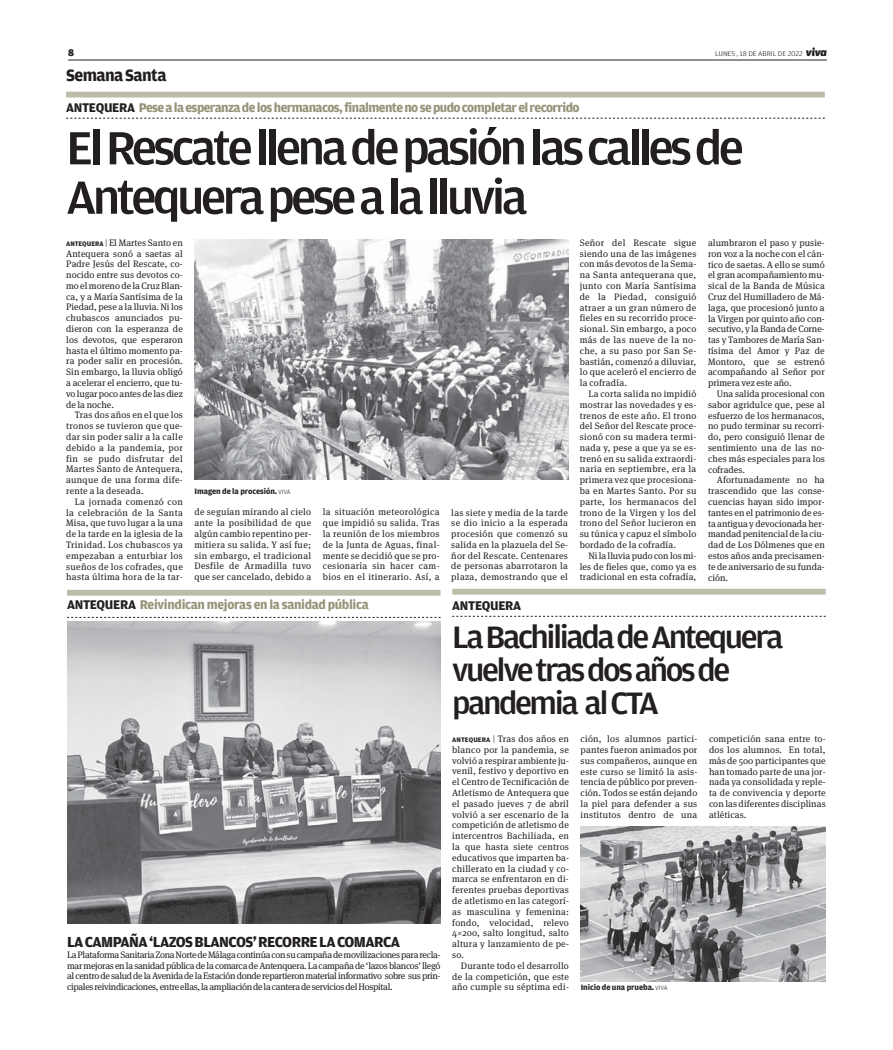
<style>
.page{position:relative;width:893px;height:1050px;background:#fff}
.page>*{position:absolute;margin:0;border:0;box-sizing:border-box;transform-origin:0 0}
.t1{font:500 49.35px/49.3px "Amplitude";letter-spacing:-.07em;color:#231f20;scale:1.05 1}
.t2{font:500 32.85px/32.8px "Amplitude";letter-spacing:-.07em;color:#231f20;scale:1.05 1}
.t3{font:700 17.55px "Amplitude";letter-spacing:-.035em;color:#231f20}
.t4{font:700 15.45px "Amplitude";letter-spacing:-.035em;color:#231f20}
.t5{font:700 13.35px "Amplitude";letter-spacing:-.045em;color:#959379}
.t6{font:700 13.35px "Amplitude";letter-spacing:-.025em;color:#959379}
.t7{font:700 13.35px "Amplitude";letter-spacing:-.025em;color:#231f20}
.t8{font:900 10.35px "Amplitude";color:#231f20}
.t9{font:9.3px/10.8px "Meta Serif OT";letter-spacing:.02em;color:#231f20;text-align:justify}
.t10{font:700 8.25px "Amplitude";letter-spacing:-.005em;color:#231f20}
.t11{font:300 7.2px "Amplitude";letter-spacing:-.01em;color:#231f20;scale:1.1 1}
.s1{font-family:"Apex New";font-weight:800;font-style:italic;font-size:11.25px}
.s2{color:#231f20}
.s3{font-family:"Amplitude";font-weight:700;font-size:7.05px}
.s4{font-family:"Amplitude";font-weight:300}
.s5{font-weight:300;font-size:6.75px}
</style>
<div class="page">
<hr style="left:68px;top:60px;width:758px;height:1px;background:#231f20">
<div style="left:66px;top:92px;width:758px;height:5px;background:#bdbca8"></div>
<svg style="left:66px;top:118px;width:758px;height:1px"></svg>
<img style="left:195px;top:239px;width:373px;height:240px">
<div style="left:67px;top:590px;width:373px;height:6px;background:#bdbca8"></div>
<svg style="left:67px;top:617px;width:373px;height:1px"></svg>
<div style="left:452px;top:589px;width:373px;height:6px;background:#bdbca8"></div>
<svg style="left:452px;top:616px;width:373px;height:1px"></svg>
<img style="left:67px;top:621px;width:373px;height:302px">
<img style="left:580px;top:827px;width:245px;height:154px">
<p class="t8" style="left:68px;top:46px;width:7px">8</p>
<p class="t11" style="left:715px;top:51px;width:103px">LUNES , 18 DE ABRIL DE 2022 <span class="s1">viva</span></p>
<h3 class="t3" style="left:66px;top:69px;width:102px">Semana Santa</h3>
<h3 class="t5" style="left:66px;top:103px;width:515px"><span class="s2">ANTEQUERA</span> Pese a la esperanza de los hermanacos, finalmente no se pudo completar el recorrido</h3>
<h1 class="t1" style="left:66px;top:126px;width:647px">El Rescate llena de pasión las calles de<br>Antequera pese a la lluvia</h1>
<p class="t9" style="left:66px;top:238px;width:118px"><span class="s3">ANTEQUERA</span> <span class="s4">|</span> El Martes Santo en Antequera sonó a saetas al Padre Jesús del Rescate, co&shy;nocido entre sus devotos co&shy;mo el moreno de la Cruz Blan&shy;ca, y a María Santísima de la Piedad, pese a la lluvia. Ni los chubascos anunciados pu&shy;dieron con la esperanza de los devotos, que esperaron hasta el último momento pa&shy;ra poder salir en procesión.<br>Sin embargo, la lluvia obligó a acelerar el encierro, que tu&shy;vo lugar poco antes de las diez de la noche.</p>
<p class="t9" style="left:66px;top:410px;width:118px;text-indent:9px">Tras dos años en el que los tronos se tuvieron que que&shy;dar sin poder salir a la calle debido a la pandemia, por fin se pudo disfrutar del Martes Santo de Antequera, aunque de una forma dife&shy;rente a la deseada.</p>
<p class="t9" style="left:66px;top:497px;width:118px;text-indent:9px">La jornada comenzó con la celebración de la Santa Misa, que tuvo lugar a la una de la tarde en la iglesia de la Trinidad. Los chubascos ya empezaban a enturbiar los sueños de los cofrades, que hasta última hora de la tar-</p>
<p class="t10" style="left:194px;top:488px;width:97px">Imagen de la procesión. <span class="s5">VIVA</span></p>
<p class="t9" style="left:194px;top:507px;width:118px">de seguían mirando al cielo ante la posibilidad de que algún cambio repentino per&shy;mitiera su salida. Y así fue; sin embargo, el tradicional Desfile de Armadilla tuvo que ser cancelado, debido a</p>
<p class="t9" style="left:323px;top:507px;width:118px">la situación meteorológica que impidió su salida. Tras la reunión de los miembros de la Junta de Aguas, final&shy;mente se decidió que se pro&shy;cesionaría sin hacer cam&shy;bios en el itinerario. Así, a</p>
<p class="t9" style="left:451px;top:507px;width:118px">las siete y media de la tarde se dio inicio a la esperada procesión que comenzó su salida en la plazuela del Se&shy;ñor del Rescate. Centenares de personas abarrotaron la plaza, demostrando que el</p>
<h3 class="t6" style="left:67px;top:600px;width:303px"><span class="s2">ANTEQUERA</span> Reivindican mejoras en la sanidad pública</h3>
<h3 class="t7" style="left:452px;top:601px;width:70px">ANTEQUERA</h3>
<p class="t9" style="left:579px;top:238px;width:118px">Señor del Rescate sigue siendo una de las imágenes con más devotos de la Sema&shy;na Santa antequerana que, junto con María Santísima de la Piedad, consiguió atraer a un gran número de fieles en su recorrido proce&shy;sional. Sin embargo, a poco más de las nueve de la no&shy;che, a su paso por San Se&shy;bastián, comenzó a diluviar, lo que aceleró el encierro de la cofradía.</p>
<p class="t9" style="left:579px;top:389px;width:118px;text-indent:9px">La corta salida no impidió mostrar las novedades y es&shy;trenos de este año. El trono del Señor del Rescate proce&shy;sionó con su madera termi&shy;nada y, pese a que ya se es&shy;trenó en su salida extraordi&shy;naria en septiembre, era la primera vez que procesiona&shy;ba en Martes Santo. Por su parte, los hermanacos del trono de la Virgen y los del trono del Señor lucieron en su túnica y capuz el símbolo bordado de la cofradía.</p>
<p class="t9" style="left:579px;top:551px;width:118px;text-indent:9px">Ni la lluvia pudo con los mi&shy;les de fieles que, como ya es tradicional en esta cofradía,</p>
<p class="t9" style="left:708px;top:238px;width:118px">alumbraron el paso y pusie&shy;ron voz a la noche con el cán&shy;tico de saetas. A ello se sumó el gran acompañamiento mu&shy;sical de la Banda de Música Cruz del Humilladero de Má&shy;laga, que procesionó junto a la Virgen por quinto año con&shy;secutivo, y la Banda de Corne&shy;tas y Tambores de María San&shy;tísima del Amor y Paz de Montoro, que se estrenó acompañando al Señor por primera vez este año.</p>
<p class="t9" style="left:708px;top:389px;width:118px;text-indent:9px">Una salida procesional con sabor agridulce que, pese al esfuerzo de los hermanacos, no pudo terminar su recorri&shy;do, pero consiguió llenar de sentimiento una de las no&shy;ches más especiales para los cofrades.</p>
<p class="t9" style="left:708px;top:475px;width:118px;text-indent:9px">Afortunadamente no ha trascendido que las conse&shy;cuencias hayan sido impor&shy;tantes en el patrimonio de es&shy;ta antigua y devocionada her&shy;mandad penitencial de la ciu&shy;dad de Los Dólmenes que en estos años anda precisamen&shy;te de aniversario de su funda&shy;ción.</p>
<h3 class="t4" style="left:67px;top:936px;width:334px">LA CAMPAÑA ‘LAZOS BLANCOS’ RECORRE LA COMARCA</h3>
<p class="t9" style="left:67px;top:950px;width:375px">La Plataforma Sanitaria Zona Norte de Málaga continúa con su campaña de movilizaciones para recla&shy;mar mejoras en la sanidad pública de la comarca de Antenquera. La campaña de ‘lazos blancos’ llegó al centro de salud de la Avenida de la Estación donde repartieron material informativo sobre sus prin&shy;cipales reivindicaciones, entre ellas, la ampliación de la cantera de servicios del Hospital.</p>
<h2 class="t2" style="left:452px;top:623px;width:317px">La Bachiliada de Antequera vuelve tras dos años de pandemia al CTA</h2>
<p class="t9" style="left:452px;top:734px;width:118px"><span class="s3">ANTEQUERA</span> <span class="s4">|</span> Tras dos años en blanco por la pandemia, se volvió a respirar ambiente ju&shy;venil, festivo y deportivo en el Centro de Tecnificación de Atletismo de Antequera que el pasado jueves 7 de abril volvió a ser escenario de la competición de atletismo de intercentros Bachiliada, en la que hasta siete centros educativos que imparten ba&shy;chillerato en la ciudad y co&shy;marca se enfrentaron en di&shy;ferentes pruebas deportivas de atletismo en las categorí&shy;as masculina y femenina: fondo, velocidad, relevo 4×200, salto longitud, salto altura y lanzamiento de pe&shy;so.</p>
<p class="t9" style="left:452px;top:961px;width:118px;text-indent:9px">Durante todo el desarrollo de la competición, que este año cumple su séptima edi-</p>
<p class="t9" style="left:580px;top:734px;width:118px">ción, los alumnos partici&shy;pantes fueron animados por sus compañeros, aunque en este curso se limitó la asis&shy;tencia de público por preven&shy;ción. Todos se están dejando la piel para defender a sus institutos dentro de una</p>
<p class="t9" style="left:709px;top:734px;width:118px">competición sana entre to&shy;dos los alumnos. En total, más de 500 participantes que han tomado parte de una jor&shy;nada ya consolidada y reple&shy;ta de convivencia y deporte con las diferentes disciplinas atléticas.</p>
<p class="t10" style="left:580px;top:984px;width:88px">Inicio de una prueba.<span class="s5">VIVA</span></p>
</div>
